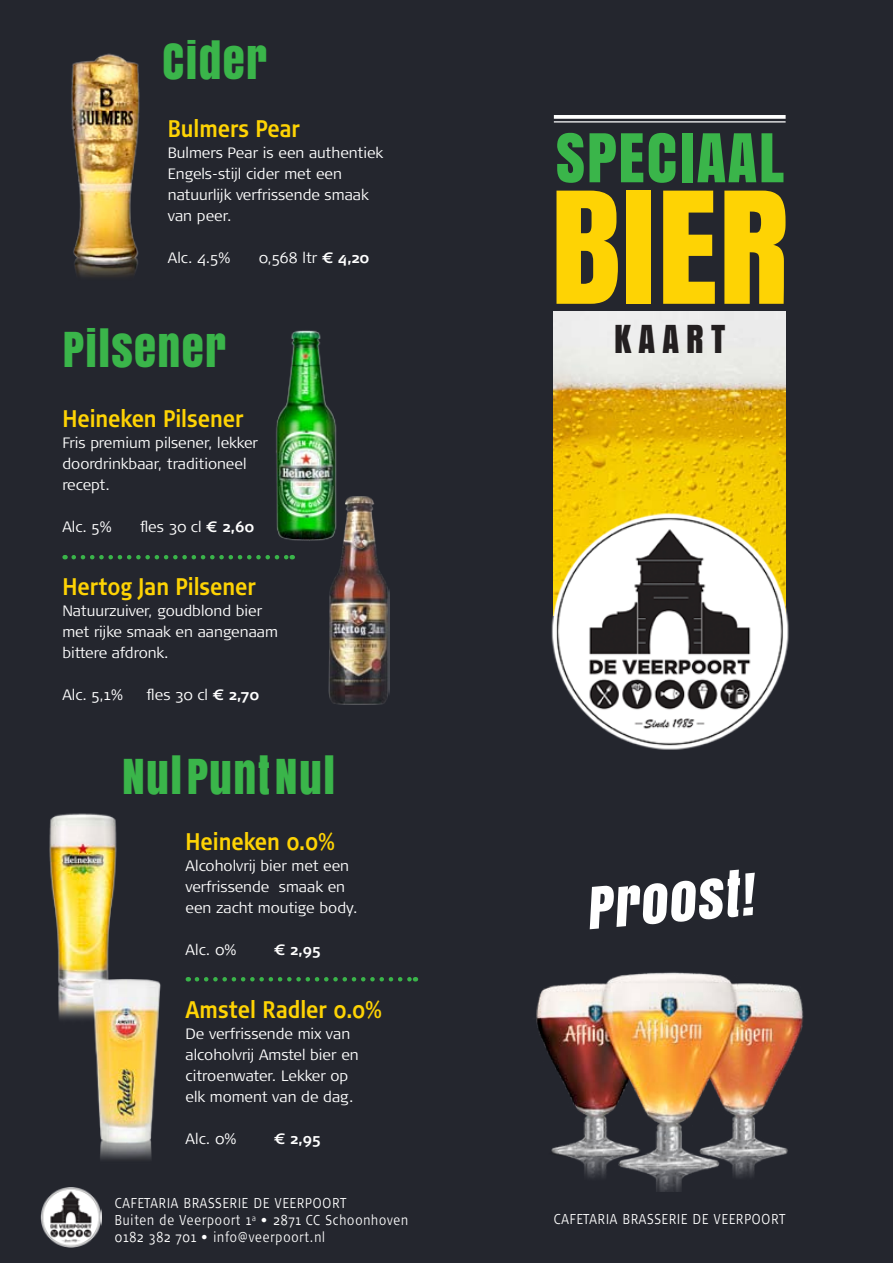
<style>
.page{position:relative;width:893px;height:1263px;background:#24262e}
.page>*{position:absolute;margin:0;border:0;box-sizing:border-box;transform-origin:0 0}
.t1{font:145.5px "Anton";color:#fed304}
.t2{font:63px "Anton";letter-spacing:.03em;color:#3ab54a}
.t3{font:54px "Anton";color:#fff}
.t4{font:45px "Anton";letter-spacing:.03em;color:#3ab54a}
.t5{font:36px "Anton";letter-spacing:.2em;color:#231f20}
.t6{font:700 24px "Signa Normal";color:#fed304;scale:.83 1}
.t7{font:300 15px/21px "Signa Normal";color:#fff}
.t8{font:700 15px "Signa Normal";color:#fff}
.t9{font:300 14.25px/17.1px "Signa Normal";letter-spacing:.075em;color:#fff;scale:.83 1}
.s1{font-weight:700}
</style>
<div class="page">
<img style="left:554px;top:312px;width:232px;height:197px">
<img style="left:551px;top:509px;width:238px;height:241px">
<img style="left:40px;top:1187px;width:61px;height:60px">
<svg style="left:554px;top:115px;width:232px;height:4px"></svg>
<hr style="left:554px;top:121px;width:232px;height:2px;background:#fff">
<img style="left:276px;top:330px;width:61px;height:211px">
<img style="left:327px;top:494px;width:62px;height:211px">
<img style="left:49px;top:813px;width:68px;height:130px">
<img style="left:71px;top:53px;width:69px;height:224px">
<img style="left:57px;top:943px;width:139px;height:217px">
<img style="left:536px;top:972px;width:268px;height:219px">
<svg style="left:74px;top:555px;width:219px;height:4px"></svg>
<svg style="left:197px;top:977px;width:219px;height:4px"></svg>
<h3 class="t4" style="left:163px;top:26px;width:106px">CIDER</h3>
<h3 class="t6" style="left:168px;top:114px;width:161px">Bulmers Pear</h3>
<p class="t7" style="left:168px;top:142px;width:217px">Bulmers Pear is een authentiek<br>Engels-stijl cider met een natuurlijk verfrissende smaak van peer.</p>
<p class="t7" style="left:168px;top:247px;width:64px">Alc. 4.5%</p>
<p class="t7" style="left:259px;top:247px;width:112px">0,568 ltr <span class="s1">€ 4,20</span></p>
<h3 class="t4" style="left:63px;top:314px;width:164px">PILSENER</h3>
<h3 class="t6" style="left:62px;top:404px;width:220px">Heineken Pilsener</h3>
<p class="t7" style="left:62px;top:432px;width:197px">Fris premium pilsener, lekker doordrinkbaar, traditioneel recept.</p>
<p class="t7" style="left:62px;top:516px;width:51px">Alc. 5%</p>
<p class="t7" style="left:140px;top:516px;width:115px">fles 30 cl <span class="s1">€ 2,60</span></p>
<h3 class="t6" style="left:62px;top:572px;width:235px">Hertog Jan Pilsener</h3>
<p class="t7" style="left:62px;top:600px;width:217px">Natuurzuiver, goudblond bier met rijke smaak en aangenaam bittere afdronk.</p>
<p class="t7" style="left:62px;top:684px;width:62px">Alc. 5,1%</p>
<p class="t7" style="left:147px;top:684px;width:114px">fles 30 cl <span class="s1">€ 2,70</span></p>
<h3 class="t4" style="left:122px;top:741px;width:214px">NULPUNTNUL</h3>
<h3 class="t6" style="left:186px;top:828px;width:182px">Heineken 0.0%</h3>
<p class="t7" style="left:186px;top:855px;width:174px">Alcoholvrij bier met een verfrissende smaak en een zacht moutige body.</p>
<p class="t7" style="left:186px;top:939px;width:53px">Alc. 0%</p>
<p class="t8" style="left:274px;top:941px;width:48px">€ 2,95</p>
<h3 class="t6" style="left:186px;top:996px;width:239px">Amstel Radler 0.0%</h3>
<p class="t7" style="left:186px;top:1023px;width:175px">De verfrissende mix van alcoholvrij Amstel bier en citroenwater. Lekker op elk moment van de dag.</p>
<p class="t7" style="left:186px;top:1128px;width:53px">Alc. 0%</p>
<p class="t8" style="left:274px;top:1130px;width:48px">€ 2,95</p>
<p class="t9" style="left:115px;top:1195px;width:355px">CAFETARIA BRASSERIE DE VEERPOORT<br>Buiten de Veerpoort 1<sup>a</sup> • 2871 CC Schoonhoven<br>0182 382 701 • info@veerpoort.nl</p>
<h2 class="t2" style="left:556px;top:108px;width:229px">SPECIAAL</h2>
<h1 class="t1" style="left:550px;top:133px;width:240px">BIER</h1>
<h3 class="t5" style="left:614px;top:310px;width:113px">KAART</h3>
<h3 class="t3" style="left:582px;top:866px;width:169px;rotate:-5deg">PROOST!</h3>
<p class="t9" style="left:554px;top:1211px;width:280px">CAFETARIA BRASSERIE DE VEERPOORT</p>
</div>
